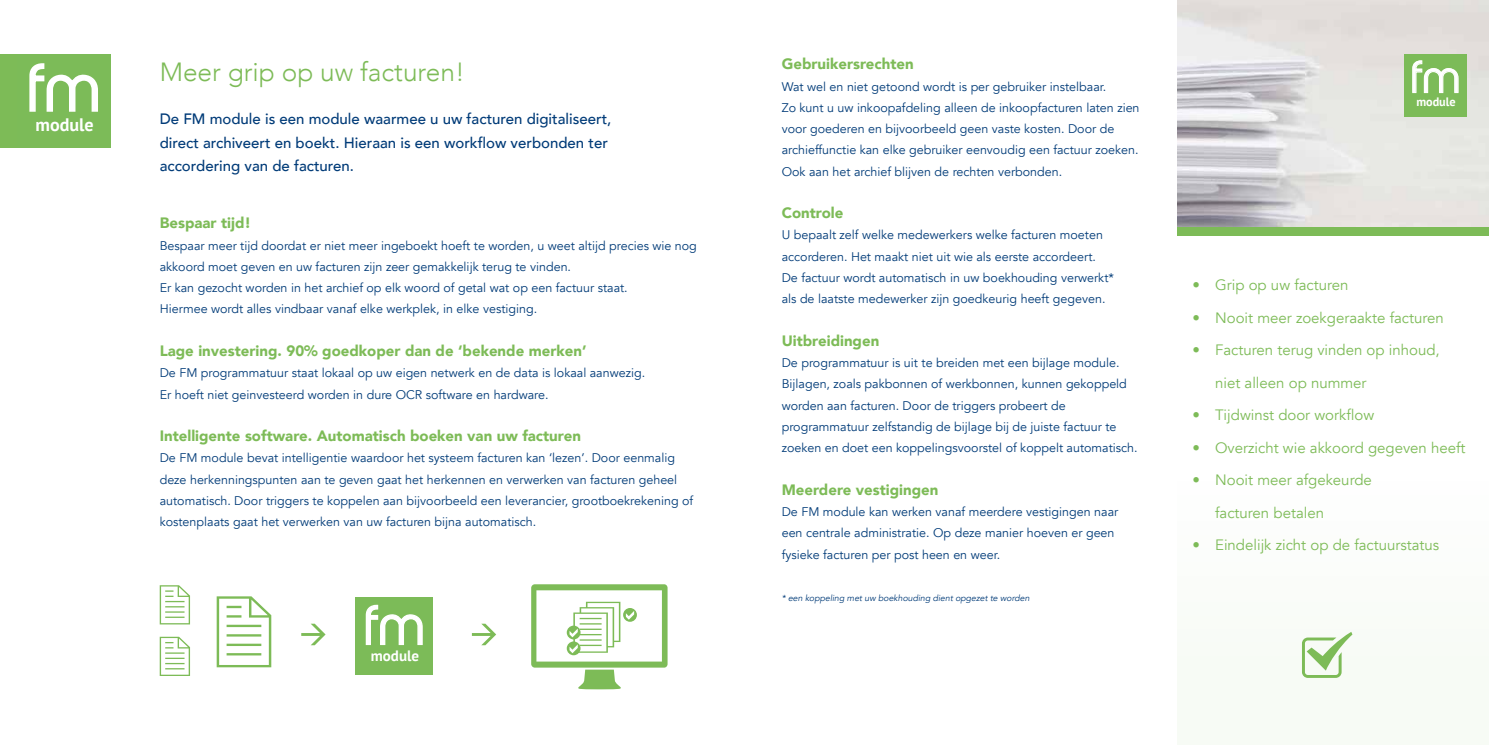
<style>
.page{position:relative;width:1489px;height:745px;background:#fff}
.page>*{position:absolute;margin:0;border:0;box-sizing:border-box;transform-origin:0 0}
.t1{font:60.75px "Abeatby Kai";color:#fff}
.t2{font:50.38px "Abeatby Kai";color:#fff}
.t3{font:41px "Abeatby Kai";color:#fff}
.t4{font:300 26.25px "Avenir";color:#7dbb57}
.t5{font:700 18px "PT Sans";color:#fff}
.t6{font:15px/32.5px "Avenir";color:#7dbb57}
.t7{font:900 15px "Avenir";color:#7dbb57}
.t8{font:500 15px/23.8px "Avenir";color:#003b78}
.t9{font:700 15px "PT Sans";color:#fff}
.t10{font:12.5px/21.2px "Avenir";color:#003b78}
.t11{font:700 12.25px "PT Sans";color:#fff}
.t12{font:italic 8.75px "Avenir";color:#003b78}
</style>
<div class="page">
<img style="left:1177px;top:0;width:311px;height:227px">
<div style="left:1176px;top:227px;width:312px;height:8px;background:#7dbb57"></div>
<svg style="left:1301px;top:631px;width:51px;height:46px"></svg>
<div style="left:1403px;top:54px;width:63px;height:63px;background:#7cbb58"></div>
<svg style="left:1412px;top:60px;width:46px;height:34px"></svg>
<svg style="left:217px;top:596px;width:54px;height:71px"></svg>
<svg style="left:160px;top:585px;width:30px;height:39px"></svg>
<div style="left:355px;top:597px;width:78px;height:77px;background:#7cbb58"></div>
<svg style="left:365px;top:604px;width:58px;height:41px"></svg>
<svg style="left:472px;top:623px;width:24px;height:21px"></svg>
<svg style="left:301px;top:623px;width:24px;height:21px"></svg>
<svg style="left:531px;top:584px;width:136px;height:105px"></svg>
<svg style="left:160px;top:636px;width:30px;height:39px"></svg>
<div style="left:0;top:54px;width:110px;height:93px;background:#7dbb57"></div>
<svg style="left:29px;top:63px;width:69px;height:49px"></svg>
<h1 class="t1" style="left:30px;top:63px;width:73px">fm</h1>
<h3 class="t5" style="left:35px;top:112px;width:60px">module</h3>
<h3 class="t4" style="left:160px;top:56px;width:306px">Meer grip op uw facturen!</h3>
<p class="t8" style="left:160px;top:106px;width:453px">De FM module is een module waarmee u uw facturen digitaliseert, direct archiveert en boekt. Hieraan is een workflow verbonden ter accordering van de facturen.</p>
<p class="t7" style="left:160px;top:210px;width:93px">Bespaar tijd!</p>
<p class="t10" style="left:160px;top:235px;width:538px">Bespaar meer tijd doordat er niet meer ingeboekt hoeft te worden, u weet altijd precies wie nog akkoord moet geven en uw facturen zijn zeer gemakkelijk terug te vinden.<br>Er kan gezocht worden in het archief op elk woord of getal wat op een factuur staat.<br>Hiermee wordt alles vindbaar vanaf elke werkplek, in elke vestiging.</p>
<p class="t7" style="left:160px;top:338px;width:428px">Lage investering. 90% goedkoper dan de ‘bekende merken’</p>
<p class="t10" style="left:160px;top:362px;width:487px">De FM programmatuur staat lokaal op uw eigen netwerk en de data is lokaal aanwezig.<br>Er hoeft niet geinvesteerd worden in dure OCR software en hardware.</p>
<p class="t7" style="left:160px;top:423px;width:423px">Intelligente software. Automatisch boeken van uw facturen</p>
<p class="t10" style="left:160px;top:447px;width:535px">De FM module bevat intelligentie waardoor het systeem facturen kan ‘lezen’. Door eenmalig deze herkenningspunten aan te geven gaat het herkennen en verwerken van facturen geheel automatisch. Door triggers te koppelen aan bijvoorbeeld een leverancier, grootboekrekening of kostenplaats gaat het verwerken van uw facturen bijna automatisch.</p>
<h2 class="t2" style="left:366px;top:604px;width:61px">fm</h2>
<p class="t9" style="left:371px;top:645px;width:50px">module</p>
<p class="t7" style="left:781px;top:51px;width:133px">Gebruikersrechten</p>
<p class="t10" style="left:781px;top:76px;width:359px">Wat wel en niet getoond wordt is per gebruiker instelbaar.<br>Zo kunt u uw inkoopafdeling alleen de inkoopfacturen laten zien voor goederen en bijvoorbeeld geen vaste kosten. Door de archieffunctie kan elke gebruiker eenvoudig een factuur zoeken.<br>Ook aan het archief blijven de rechten verbonden.</p>
<p class="t7" style="left:781px;top:200px;width:63px">Controle</p>
<p class="t10" style="left:781px;top:224px;width:334px">U bepaalt zelf welke medewerkers welke facturen moeten accorderen. Het maakt niet uit wie als eerste accordeert.<br>De factuur wordt automatisch in uw boekhouding verwerkt* als de laatste medewerker zijn goedkeurig heeft gegeven.</p>
<p class="t7" style="left:781px;top:327px;width:99px">Uitbreidingen</p>
<p class="t10" style="left:781px;top:352px;width:357px">De programmatuur is uit te breiden met een bijlage module.<br>Bijlagen, zoals pakbonnen of werkbonnen, kunnen gekoppeld worden aan facturen. Door de triggers probeert de programmatuur zelfstandig de bijlage bij de juiste factuur te zoeken en doet een koppelingsvoorstel of koppelt automatisch.</p>
<p class="t7" style="left:781px;top:476px;width:158px">Meerdere vestigingen</p>
<p class="t10" style="left:781px;top:501px;width:338px">De FM module kan werken vanaf meerdere vestigingen naar een centrale administratie. Op deze manier hoeven er geen fysieke facturen per post heen en weer.</p>
<p class="t12" style="left:781px;top:592px;width:249px">* een koppeling met uw boekhouding dient opgezet te worden</p>
<h3 class="t3" style="left:1412px;top:60px;width:50px">fm</h3>
<p class="t11" style="left:1416px;top:93px;width:41px">module</p>
<p class="t6" style="left:1192px;top:268px;width:157px">• Grip op uw facturen</p>
<p class="t6" style="left:1192px;top:301px;width:253px">• Nooit meer zoekgeraakte facturen</p>
<p class="t6" style="left:1214px;top:333px;width:226px;text-indent:-22px">• Facturen terug vinden op inhoud, niet alleen op nummer</p>
<p class="t6" style="left:1192px;top:398px;width:183px">• Tijdwinst door workflow</p>
<p class="t6" style="left:1192px;top:431px;width:274px">• Overzicht wie akkoord gegeven heeft</p>
<p class="t6" style="left:1214px;top:463px;width:158px;text-indent:-22px">• Nooit meer afgekeurde facturen betalen</p>
<p class="t6" style="left:1192px;top:529px;width:248px">• Eindelijk zicht op de factuurstatus</p>
</div>
